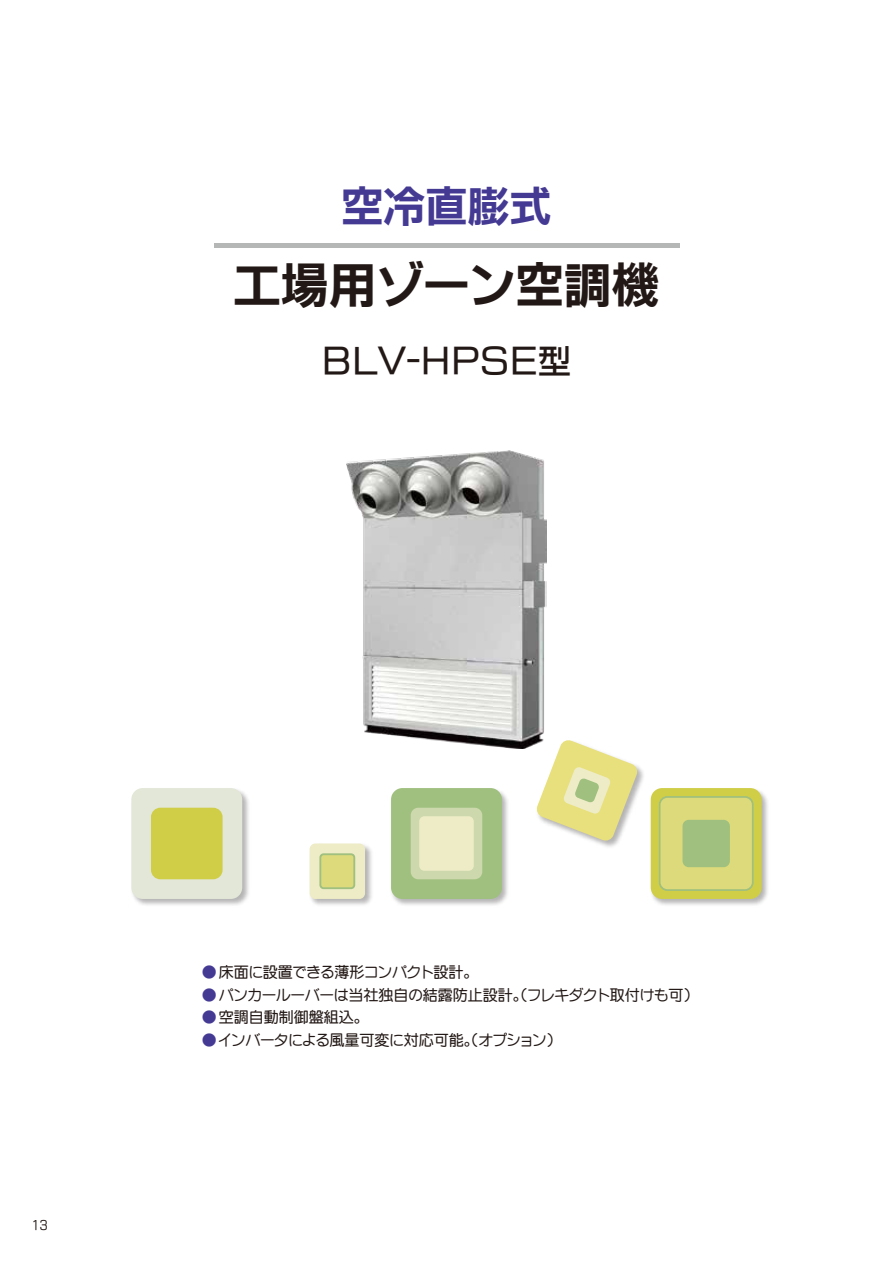
<style>
.page{position:relative;width:893px;height:1263px;background:#fff}
.page>*{position:absolute;margin:0;border:0;box-sizing:border-box;transform-origin:0 0}
.t1{font:48px "FGP Kaku Gothic Ca U";color:#221815}
.t2{font:42px "FGP Kaku Gothic Ca U";color:#443a93}
.t3{font:33px "FGP Kaku Gothic Ca B";color:#221815}
.t4{font:15px "FGP Maru Gothic Ca M";color:#221815}
.t5{font:12px "FGP Kaku Gothic Ca M";color:#221815}
.s1{color:#443a93}
</style>
<div class="page">
<img style="left:346px;top:450px;width:201px;height:298px">
<img style="left:132px;top:788px;width:117px;height:117px">
<div style="left:131px;top:788px;width:111px;height:111px;background:#e2e7d8;border-radius:11px"></div>
<div style="left:151px;top:808px;width:72px;height:71px;background:#d0ce47;border-radius:9px"></div>
<img style="left:309px;top:845px;width:63px;height:60px">
<div style="left:310px;top:843px;width:55px;height:56px;background:#eeecc6;border-radius:6px"></div>
<svg style="left:319px;top:853px;width:36px;height:36px"></svg>
<div style="left:321px;top:855px;width:32px;height:32px;background:#dcda7b;border-radius:2px"></div>
<img style="left:391px;top:788px;width:117px;height:117px">
<div style="left:391px;top:788px;width:111px;height:111px;background:#9fc07e;border-radius:11px"></div>
<div style="left:411px;top:808px;width:71px;height:71px;background:#cdd9ac;border-radius:8px"></div>
<div style="left:419px;top:816px;width:55px;height:55px;background:#eeecc6;border-radius:5px"></div>
<img style="left:533px;top:737px;width:111px;height:110px">
<svg style="left:536px;top:739px;width:102px;height:103px"></svg>
<img style="left:650px;top:788px;width:118px;height:117px">
<div style="left:651px;top:788px;width:111px;height:111px;background:#d0ce47;border-radius:11px"></div>
<div style="left:659px;top:796px;width:95px;height:95px;background:#aac47d;border-radius:9px"></div>
<div style="left:660px;top:798px;width:92px;height:91px;background:#dcda7b;border-radius:7px"></div>
<div style="left:682px;top:820px;width:48px;height:47px;background:#9fc07e;border-radius:6px"></div>
<hr style="left:214px;top:244px;width:465px;height:4px;background:#b5b6b6">
<h2 class="t2" style="left:341px;top:185px;width:211px">空冷直膨式</h2>
<h1 class="t1" style="left:233px;top:261px;width:428px">工場用ゾーン空調機</h1>
<h3 class="t3" style="left:322px;top:344px;width:251px">ＢＬＶ‐ＨＰＳＥ型</h3>
<p class="t5" style="left:32px;top:1219px;width:17px">13</p>
<p class="t4" style="left:202px;top:964px;width:271px"><span class="s1">●</span>床面に設置できる薄形コンパクト設計。</p>
<p class="t4" style="left:202px;top:987px;width:491px"><span class="s1">●</span>パンカールーバーは当社独自の結露防止設計。（フレキダクト取付けも可）</p>
<p class="t4" style="left:202px;top:1009px;width:161px"><span class="s1">●</span>空調自動制御盤組込。</p>
<p class="t4" style="left:202px;top:1032px;width:354px"><span class="s1">●</span>インバータによる風量可変に対応可能。（オプション）</p>
</div>
